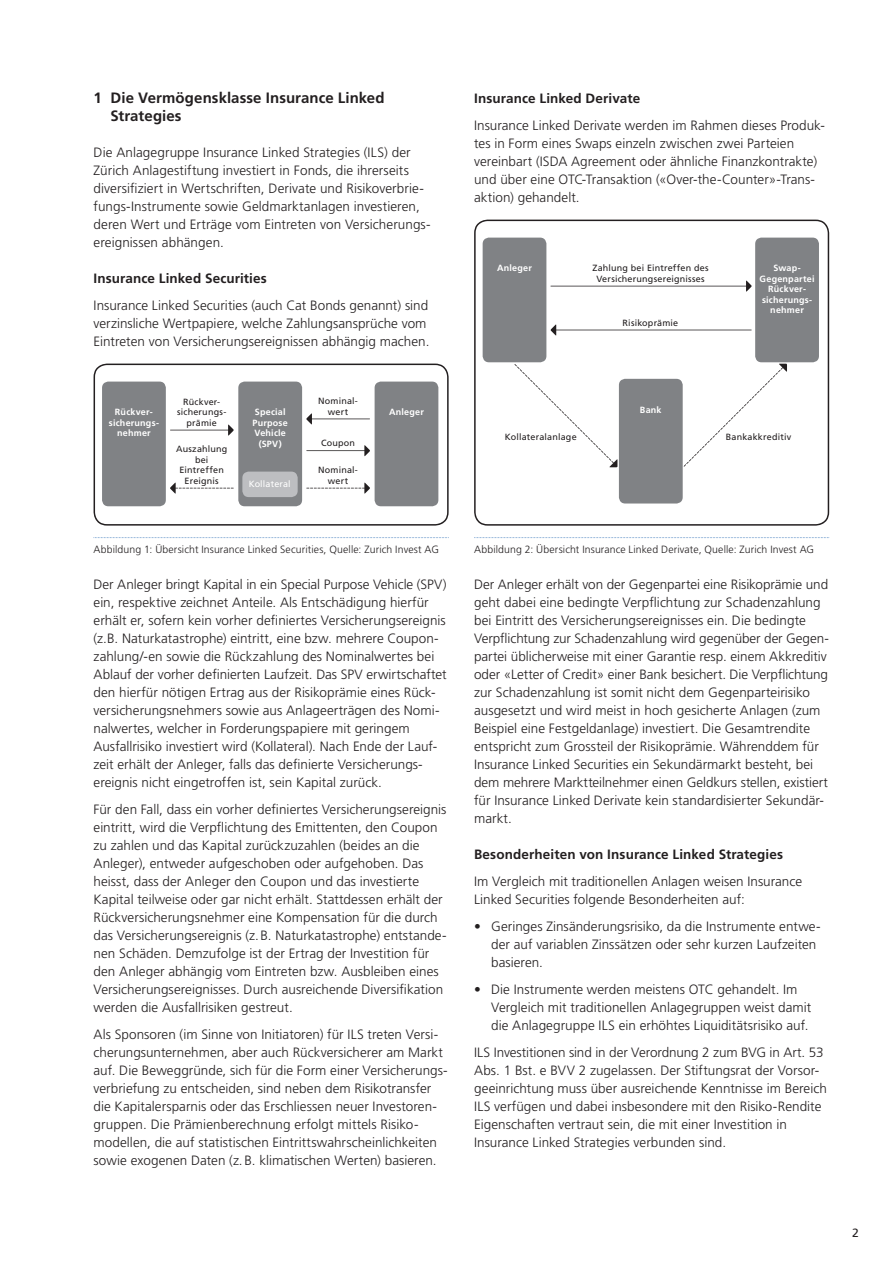
<style>
.page{position:relative;width:893px;height:1263px;background:#fff}
.page>*{position:absolute;margin:0;border:0;box-sizing:border-box;transform-origin:0 0}
.t1{font:700 15px/18px "Frutiger LT Std";letter-spacing:.005em;color:#231f20}
.t2{font:300 13.5px/18px "Frutiger LT Std";color:#231f20}
.t3{font:700 13.5px "Frutiger LT Std";letter-spacing:.01em;color:#231f20}
.t4{font:12px "Frutiger LT Std";color:#231f20}
.t5{font:300 10.5px "Frutiger LT Std";letter-spacing:.01em;color:#231f20}
.t6{font:9px/10.5px "Frutiger LT Std";letter-spacing:.02em;color:#231f20;text-align:center}
.t7{font:700 9px/10.5px "Frutiger LT Std";letter-spacing:.025em;color:#fff;text-align:center}
.t8{font:9px "Frutiger LT Std";letter-spacing:.015em;color:#fff}
</style>
<div class="page">
<svg style="left:94px;top:364px;width:355px;height:162px"></svg>
<svg style="left:94px;top:537px;width:355px;height:1px"></svg>
<div style="left:102px;top:382px;width:64px;height:124px;background:#808285;border-radius:6px"></div>
<div style="left:375px;top:382px;width:63px;height:124px;background:#808285;border-radius:6px"></div>
<div style="left:238px;top:382px;width:64px;height:124px;background:#808285;border-radius:6px"></div>
<svg style="left:228px;top:424px;width:6px;height:12px"></svg>
<hr style="left:170px;top:430px;width:59px;height:1px;background:#231f20">
<svg style="left:364px;top:445px;width:6px;height:12px"></svg>
<hr style="left:306px;top:450px;width:59px;height:1px;background:#231f20">
<svg style="left:306px;top:413px;width:6px;height:12px"></svg>
<hr style="left:311px;top:419px;width:59px;height:1px;background:#231f20">
<svg style="left:170px;top:482px;width:64px;height:12px"></svg>
<svg style="left:306px;top:482px;width:64px;height:12px"></svg>
<div style="left:242px;top:472px;width:56px;height:25px;background:#bdbec1;border-radius:6px"></div>
<svg style="left:474px;top:220px;width:355px;height:306px"></svg>
<svg style="left:474px;top:537px;width:355px;height:1px"></svg>
<div style="left:483px;top:238px;width:63px;height:124px;background:#808285;border-radius:6px"></div>
<div style="left:755px;top:238px;width:64px;height:124px;background:#808285;border-radius:6px"></div>
<div style="left:619px;top:379px;width:64px;height:124px;background:#808285;border-radius:6px"></div>
<svg style="left:746px;top:280px;width:6px;height:12px"></svg>
<hr style="left:550px;top:286px;width:197px;height:1px;background:#231f20">
<svg style="left:550px;top:324px;width:6px;height:12px"></svg>
<hr style="left:555px;top:330px;width:197px;height:1px;background:#231f20">
<svg style="left:684px;top:364px;width:103px;height:103px"></svg>
<svg style="left:514px;top:364px;width:103px;height:103px"></svg>
<p class="t1" style="left:111px;top:89px;width:276px;text-indent:-17px">1 Die Vermögensklasse Insurance Linked<br>Strategies</p>
<p class="t2" style="left:94px;top:144px;width:338px">Die Anlagegruppe Insurance Linked Strategies (ILS) der Zürich Anlagestiftung investiert in Fonds, die ihrerseits diversifiziert in Wertschriften, Derivate und Risikoverbrie&shy;fungs-Instrumente sowie Geldmarktanlagen investieren, deren Wert und Erträge vom Eintreten von Versicherungs&shy;ereignissen abhängen.</p>
<p class="t3" style="left:94px;top:270px;width:175px">Insurance Linked Securities</p>
<p class="t2" style="left:94px;top:297px;width:337px">Insurance Linked Securities (auch Cat Bonds genannt) sind verzinsliche Wertpapiere, welche Zahlungsansprüche vom<br>Eintreten von Versicherungsereignissen abhängig machen.</p>
<p class="t6" style="left:318px;top:396px;width:41px">Nominal&shy;wert</p>
<p class="t6" style="left:177px;top:396px;width:51px">Rückver&shy;sicherungs&shy;prämie</p>
<p class="t7" style="left:109px;top:407px;width:52px">Rückver&shy;sicherungs&shy;nehmer</p>
<p class="t7" style="left:255px;top:407px;width:32px">Special</p>
<p class="t7" style="left:389px;top:407px;width:36px">Anleger</p>
<p class="t7" style="left:253px;top:417px;width:37px">Purpose<br>Vehicle (SPV)</p>
<p class="t8" style="left:249px;top:478px;width:44px">Kollateral</p>
<p class="t6" style="left:321px;top:438px;width:36px">Coupon</p>
<p class="t6" style="left:176px;top:444px;width:53px">Auszahlung bei<br>Eintreffen<br>Ereignis</p>
<p class="t6" style="left:318px;top:465px;width:41px">Nominal&shy;wert</p>
<p class="t5" style="left:94px;top:543px;width:347px">Abbildung 1: Übersicht Insurance Linked Securities, Quelle: Zurich Invest AG</p>
<p class="t2" style="left:94px;top:576px;width:355px">Der Anleger bringt Kapital in ein Special Purpose Vehicle (SPV) ein, respektive zeichnet Anteile. Als Entschädigung hierfür erhält er, sofern kein vorher definiertes Versicherungsereignis (z.B. Naturkatastrophe) eintritt, eine bzw. mehrere Coupon&shy;zahlung/-en sowie die Rückzahlung des Nominalwertes bei Ablauf der vorher definierten Laufzeit. Das SPV erwirtschaftet den hierfür nötigen Ertrag aus der Risikoprämie eines Rück&shy;versicherungsnehmers sowie aus Anlageerträgen des Nomi&shy;nalwertes, welcher in Forderungspapiere mit geringem<br>Aus fall risiko investiert wird (Kollateral). Nach Ende der Lauf&shy;zeit erhält der Anleger, falls das definierte Versicherungs&shy;ereignis nicht eingetroffen ist, sein Kapital zurück.</p>
<p class="t2" style="left:94px;top:801px;width:355px">Für den Fall, dass ein vorher definiertes Versicherungsereignis eintritt, wird die Verpflichtung des Emittenten, den Coupon zu zahlen und das Kapital zurückzuzahlen (beides an die Anleger), entweder aufgeschoben oder aufgehoben. Das heisst, dass der Anleger den Coupon und das investierte Kapital teilweise oder gar nicht erhält. Stattdessen erhält der Rückversicherungsnehmer eine Kompensation für die durch das Versicherungsereignis (z. B. Naturkatastrophe) entstande&shy;nen Schäden. Demzufolge ist der Ertrag der Investition für den Anleger abhängig vom Eintreten bzw. Ausbleiben eines Versicherungsereignisses. Durch ausreichende Diversifikation werden die Ausfallrisiken gestreut.</p>
<p class="t2" style="left:94px;top:1025px;width:355px">Als Sponsoren (im Sinne von Initiatoren) für ILS treten Versi&shy;cherungsunternehmen, aber auch Rückversicherer am Markt auf. Die Beweggründe, sich für die Form einer Versicherungs&shy;verbriefung zu entscheiden, sind neben dem Risikotransfer die Kapitalersparnis oder das Erschliessen neuer Investoren&shy;gruppen. Die Prämienberechnung erfolgt mittels Risiko&shy;modellen, die auf statistischen Eintrittswahrscheinlichkeiten sowie exogenen Daten (z. B. klimatischen Werten) basieren.</p>
<p class="t3" style="left:474px;top:90px;width:168px">Insurance Linked Derivate</p>
<p class="t2" style="left:474px;top:116px;width:352px">Insurance Linked Derivate werden im Rahmen dieses Produk&shy;tes in Form eines Swaps einzeln zwischen zwei Parteien vereinbart (ISDA Agreement oder ähnliche Finanzkontrakte) und über eine OTC-Transaktion («Over-the-Counter»-Trans&shy;aktion) gehandelt.</p>
<p class="t6" style="left:592px;top:263px;width:118px">Zahlung bei Eintreffen des<br>Versicherungsereignisses</p>
<p class="t6" style="left:623px;top:317px;width:57px">Risikoprämie</p>
<p class="t7" style="left:497px;top:263px;width:36px">Anleger</p>
<p class="t7" style="left:760px;top:263px;width:56px">Swap-<br>Gegenpartei<br>Rückver&shy;sicherungs&shy;nehmer</p>
<p class="t7" style="left:640px;top:404px;width:23px">Bank</p>
<p class="t6" style="left:505px;top:431px;width:73px">Kollateralanlage</p>
<p class="t6" style="left:726px;top:431px;width:67px">Bankakkreditiv</p>
<p class="t5" style="left:474px;top:543px;width:342px">Abbildung 2: Übersicht Insurance Linked Derivate, Quelle: Zurich Invest AG</p>
<p class="t2" style="left:474px;top:576px;width:356px">Der Anleger erhält von der Gegenpartei eine Risikoprämie und geht dabei eine bedingte Verpflichtung zur Schadenzahlung bei Eintritt des Versicherungsereignisses ein. Die bedingte Verpflichtung zur Schadenzahlung wird gegenüber der Gegen&shy;partei üblicherweise mit einer Garantie resp. einem Akkreditiv oder «Letter of Credit» einer Bank besichert. Die Verpflichtung zur Schadenzahlung ist somit nicht dem Gegenpartei risiko ausgesetzt und wird meist in hoch gesicherte Anlagen (zum Beispiel eine Festgeldanlage) investiert. Die Gesamtrendite entspricht zum Grossteil der Risikoprämie. Währenddem für Insurance Linked Securities ein Sekundärmarkt besteht, bei dem mehrere Marktteilnehmer einen Geldkurs stellen, existiert für Insurance Linked Derivate kein standardisierter Sekundär&shy;markt.</p>
<p class="t3" style="left:474px;top:846px;width:310px">Besonderheiten von Insurance Linked Strategies</p>
<p class="t2" style="left:474px;top:873px;width:329px">Im Vergleich mit traditionellen Anlagen weisen Insurance<br>Linked Securities folgende Besonderheiten auf:</p>
<p class="t2" style="left:491px;top:918px;width:331px;text-indent:-17px">• Geringes Zinsänderungsrisiko, da die Instrumente entwe&shy;der auf variablen Zinssätzen oder sehr kurzen Laufzeiten basieren.</p>
<p class="t2" style="left:491px;top:981px;width:322px;text-indent:-17px">• Die Instrumente werden meistens OTC gehandelt. Im<br>Vergleich mit traditionellen Anlagegruppen weist damit die Anlagegruppe ILS ein erhöhtes Liquiditätsrisiko auf.</p>
<p class="t2" style="left:474px;top:1044px;width:354px">ILS Investitionen sind in der Verordnung 2 zum BVG in Art. 53<br>Abs. 1 Bst. e BVV 2 zugelassen. Der Stiftungsrat der Vorsor&shy;geeinrichtung muss über ausreichende Kenntnisse im Bereich ILS verfügen und dabei insbesondere mit den Risiko-Rendite Eigenschaften vertraut sein, die mit einer Investition in Insurance Linked Strategies verbunden sind.</p>
<p class="t4" style="left:852px;top:1226px;width:8px">2</p>
</div>
